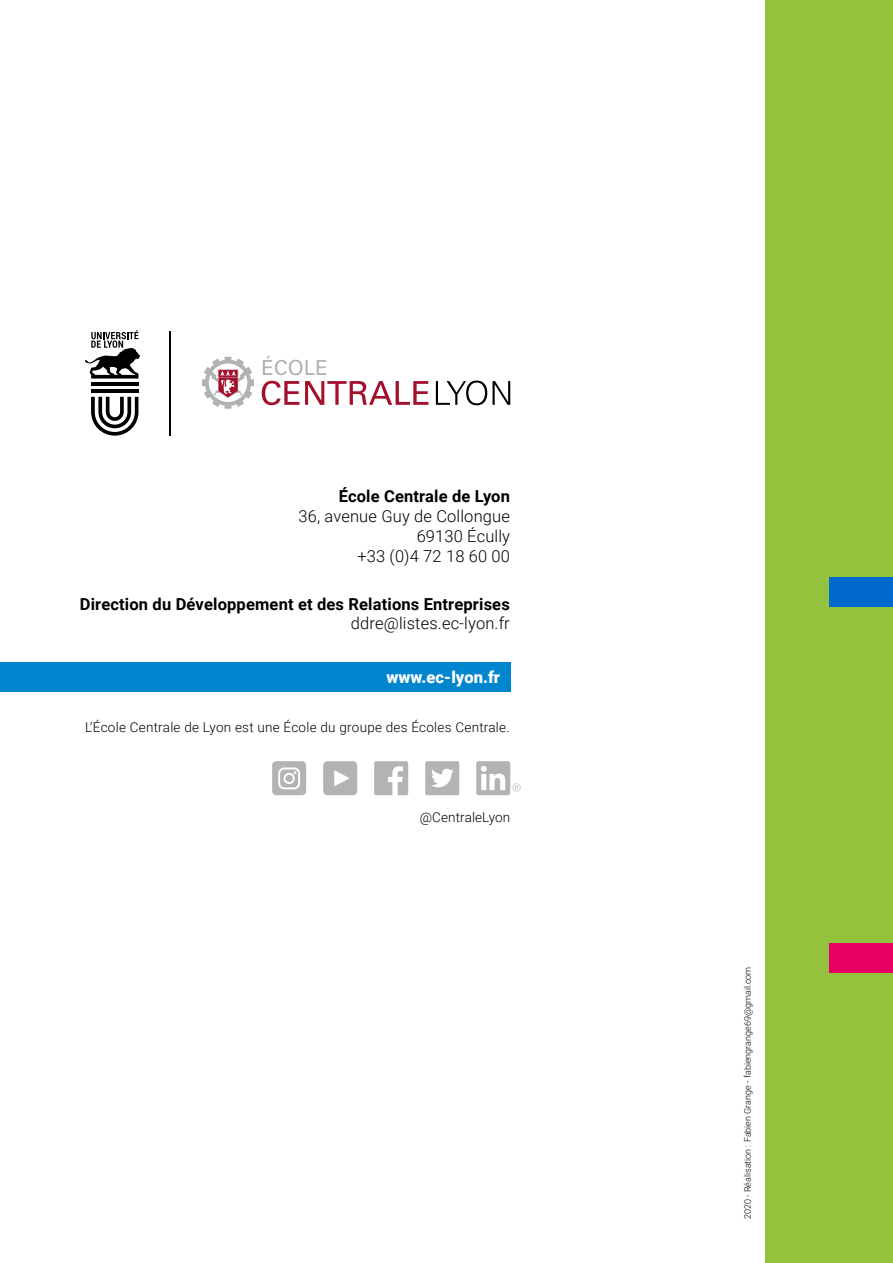
<style>
.page{position:relative;width:893px;height:1263px;background:#fff}
.page>*{position:absolute;margin:0;border:0;box-sizing:border-box;transform-origin:0 0}
.t1{font:300 16.5px/19.8px "Roboto";letter-spacing:.01em;color:#000;text-align:right}
.t2{font:700 16.5px "Roboto";letter-spacing:.01em;color:#000}
.t3{font:900 16.5px "Roboto";color:#fff}
.t4{font:300 13.5px "Roboto";letter-spacing:.02em;color:#000}
.t5{font:300 9px "Roboto";color:#000}
</style>
<div class="page">
<div style="left:0;top:662px;width:510px;height:30px;background:#0086ce"></div>
<svg style="left:91px;top:397px;width:47px;height:39px"></svg>
<hr style="left:91px;top:389px;width:47px;height:4px;background:#000">
<hr style="left:91px;top:382px;width:47px;height:4px;background:#000">
<svg style="left:85px;top:330px;width:55px;height:48px"></svg>
<hr style="left:170px;top:331px;width:1px;height:105px;background:#000">
<svg style="left:202px;top:356px;width:52px;height:53px"></svg>
<svg style="left:263px;top:356px;width:63px;height:19px"></svg>
<svg style="left:262px;top:381px;width:37px;height:24px"></svg>
<svg style="left:305px;top:381px;width:123px;height:24px"></svg>
<svg style="left:436px;top:381px;width:51px;height:24px"></svg>
<svg style="left:493px;top:381px;width:17px;height:24px"></svg>
<svg style="left:476px;top:761px;width:45px;height:34px"></svg>
<svg style="left:425px;top:761px;width:34px;height:34px"></svg>
<svg style="left:374px;top:761px;width:34px;height:34px"></svg>
<svg style="left:323px;top:761px;width:34px;height:34px"></svg>
<div style="left:272px;top:761px;width:34px;height:34px;background:#b3b3b3;border-radius:4px"></div>
<svg style="left:278px;top:767px;width:22px;height:22px"></svg>
<div style="left:765px;top:0;width:128px;height:1263px;background:#94c23d"></div>
<div style="left:829px;top:577px;width:64px;height:30px;background:#006acf"></div>
<div style="left:829px;top:943px;width:64px;height:30px;background:#e60063"></div>
<p class="t2" style="left:339px;top:485px;width:173px">École Centrale de Lyon</p>
<p class="t1" style="left:298px;top:506px;width:213px">36, avenue Guy de Collongue<br>69130 Écully<br>+33 (0)4 72 18 60 00</p>
<p class="t2" style="left:80px;top:592px;width:431px">Direction du Développement et des Relations Entreprises</p>
<p class="t1" style="left:351px;top:613px;width:160px">ddre@listes.ec-lyon.fr</p>
<p class="t3" style="left:386px;top:665px;width:115px">www.ec-lyon.fr</p>
<p class="t4" style="left:85px;top:717px;width:426px">L’École Centrale de Lyon est une École du groupe des Écoles Centrale.</p>
<p class="t4" style="left:420px;top:807px;width:92px">@CentraleLyon</p>
<p class="t5" style="left:741px;top:1219px;width:254px;rotate:-90deg">2020 - Réalisation : Fabien Grange - fabiengrange69@gmail.com</p>
</div>
